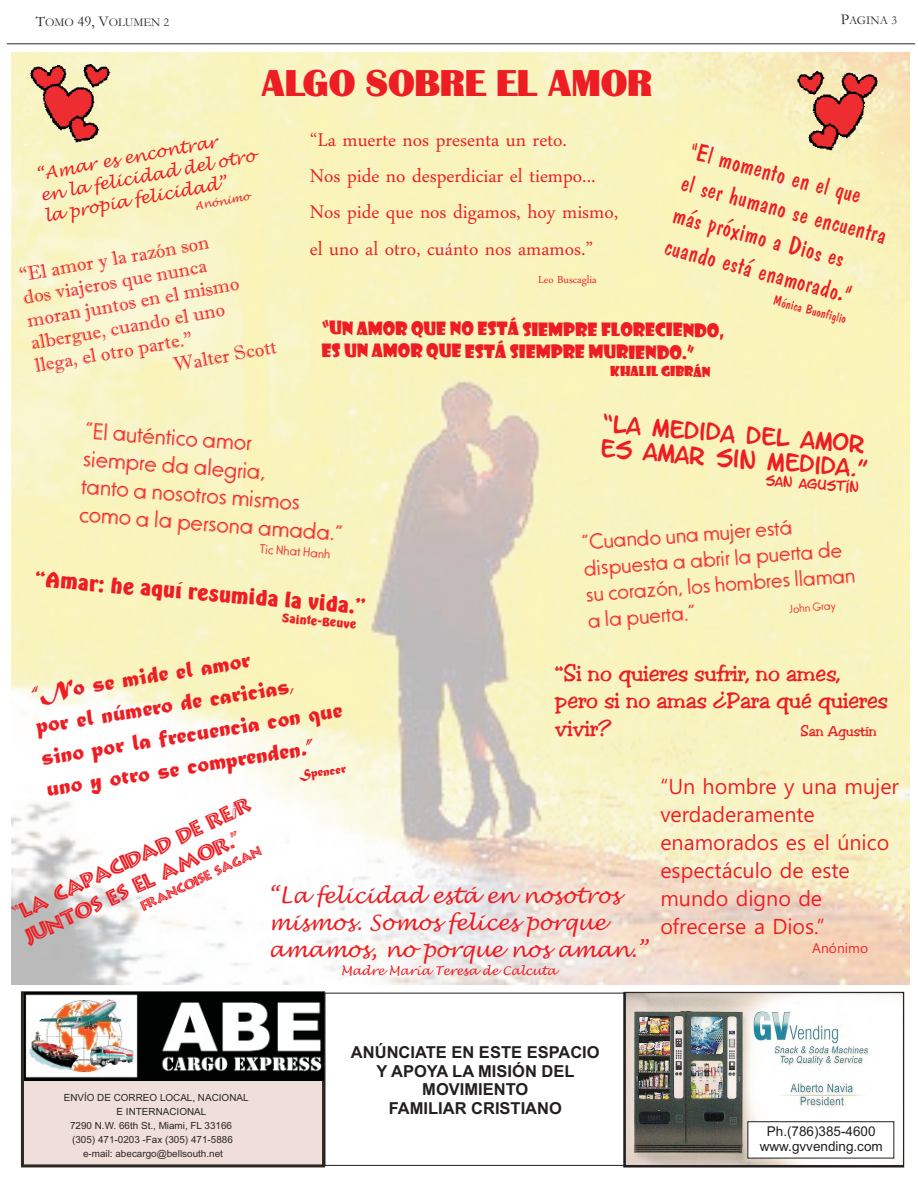
<style>
.page{position:relative;width:918px;height:1188px;background:#fff}
.page>*{position:absolute;margin:0;border:0;box-sizing:border-box;transform-origin:0 0}
.t1{font:36px "Bastion";color:#ee1d23}
.t2{font:27px/36.2px "Daun Penh";color:#ee1d23}
.t3{font:25.5px/32.8px "Dominican";color:#ee1d23}
.t4{font:24px/32px "Matura MT Script Capitals";color:#ee1d23}
.t5{font:24px/27.9px "Odessa Let Plain";color:#ee1d23}
.t6{font:22.5px/26.1px "Odessa Let Plain";color:#ee1d23}
.t7{font:21px/27.9px "Malgun Gothic";color:#ee1d23}
.t8{font:italic 21px/27px "Lucida Handwriting";color:#ee1d23}
.t9{font:21px/27.2px "Toledo";color:#ee1d23}
.t10{font:21px/26.1px "Greek Diner Inline TT";color:#ee1d23}
.t11{font:21px/24.2px "Letter O Matic";color:#ee1d23}
.t12{font:21px "Emmett";color:#ee1d23}
.t13{font:19.5px "Imprint MT Shadow";color:#ee1d23}
.t14{font:18px/22.2px "Showcard Gothic";letter-spacing:-.005em;color:#ee1d23}
.t15{font:700 16.5px/18.5px "Arial";color:#231f20;text-align:center}
.t16{font:italic 16.5px/21.1px "Lucida Handwriting";color:#ee1d23}
.t17{font:15px "Daun Penh";color:#ee1d23}
.t18{font:13.5px/15.1px "Arial";color:#231f20;text-align:center}
.t19{font:13.5px "Dominican";color:#ee1d23}
.t20{font:13.5px "Greek Diner Inline TT";color:#ee1d23}
.t21{font:13.5px "Showcard Gothic";color:#ee1d23}
.t22{font:13.5px "Odessa Let Plain";color:#ee1d23}
.t23{font:13.5px "Toledo";color:#ee1d23}
.t24{font:13.5px "Matura MT Script Capitals";color:#ee1d23}
.t25{font:13.5px "Malgun Gothic";color:#ee1d23}
.t26{font:italic 12px "Lucida Handwriting";color:#ee1d23}
.t27{font:12px "Garamond";color:#2a2723}
.t28{font:12px "Emmett";color:#ee1d23}
.t29{font:12px "Letter O Matic";color:#ee1d23}
.t30{font:12px "Odessa Let Plain";color:#ee1d23}
.t31{font:italic 10.5px "Lucida Handwriting";color:#ee1d23}
.t32{font:9.9px "Arial";color:#2a2723}
.s1{font-size:15px}
.s2{font-family:"Skinny"}
.s3{font-family:"Highlight Let Plain"}
</style>
<div class="page">
<svg style="left:20px;top:991px;width:307px;height:177px;background:#dcccc9"></svg>
<img style="left:24px;top:993px;width:300px;height:87px">
<hr style="left:7px;top:44px;width:908px;height:1px;background:#2a2723">
<img style="left:626px;top:994px;width:276px;height:170px">
<svg style="left:748px;top:1121px;width:146px;height:37px"></svg>
<div style="left:624px;top:992px;width:280px;height:174px;border:1px solid #231f20"></div>
<hr style="left:0;top:421px;width:1px;height:566px;background:#f6f6d7">
<div style="left:325px;top:993px;width:301px;height:173px;border:1px solid #231f20"></div>
<img style="left:12px;top:52px;width:898px;height:933px">
<img style="left:796px;top:71px;width:87px;height:82px">
<img style="left:25px;top:64px;width:86px;height:81px">
<p class="t27" style="left:36px;top:18px;width:135px"><span class="s1">T</span>OMO <span class="s1">49, V</span>OLUMEN 2</p>
<p class="t27" style="left:841px;top:17px;width:58px"><span class="s1">P</span>AGINA 3</p>
<h1 class="t1" style="left:261px;top:62px;width:393px">ALGO SOBRE EL AMOR</h1>
<h3 class="t16" style="left:35px;top:167px;width:220px;rotate:-11deg">“Amar es encontrar<br>en la felicidad del otro la propia felicidad”</h3>
<p class="t31" style="left:194px;top:201px;width:56px;rotate:-11deg">Anónimo</p>
<h3 class="t13" style="left:18px;top:268px;width:194px;rotate:-10deg">“El amor y la razón son</h3>
<h3 class="t13" style="left:22px;top:291px;width:188px;rotate:-10deg">dos viajeros que nunca</h3>
<h3 class="t13" style="left:26px;top:313px;width:216px;rotate:-10deg">moran juntos en el mismo</h3>
<h3 class="t13" style="left:30px;top:336px;width:198px;rotate:-10deg">albergue, cuando el uno</h3>
<h3 class="t13" style="left:34px;top:359px;width:161px;rotate:-10deg">llega, el otro parte.”</h3>
<h3 class="t13" style="left:172px;top:358px;width:106px;rotate:-10deg">Walter Scott</h3>
<h2 class="t2" style="left:310px;top:119px;width:310px">“La muerte nos presenta un reto.<br>Nos pide no desperdiciar el tiempo...<br>Nos pide que nos digamos, hoy mismo, el uno al otro, cuánto nos amamos.”</h2>
<h3 class="t17" style="left:538px;top:269px;width:60px">Leo Buscaglia</h3>
<h3 class="t3" style="left:695px;top:133px;width:213px;rotate:15deg">“El momento en el que<br>el ser humano se encuentra más próximo a Dios es cuando está enamorado.”</h3>
<h3 class="t19" style="left:776px;top:291px;width:77px;rotate:15deg">Mónica Buonfiglio</h3>
<h3 class="t14" style="left:322px;top:319px;width:404px">“UN AMOR QUE NO ESTÁ SIEMPRE FLORECIENDO,<br>ES UN AMOR QUE ESTÁ SIEMPRE MURIENDO.”</h3>
<h3 class="t21" style="left:610px;top:366px;width:102px">KHALIL GIBRÁN</h3>
<h3 class="t5" style="left:86px;top:422px;width:266px;rotate:4deg">“El auténtico amor<br>siempre da alegria,<br>tanto a nosotros mismos como a la persona amada.”</h3>
<h3 class="t22" style="left:260px;top:544px;width:72px;rotate:4deg">Tic Nhat Hanh</h3>
<h3 class="t12" style="left:36px;top:566px;width:333px;rotate:5deg">“Amar: he aquí resumida la vida.”</h3>
<p class="t28" style="left:283px;top:611px;width:76px;rotate:5deg">Sainte-Beuve</p>
<h3 class="t11" style="left:602px;top:417px;width:264px;rotate:4deg">“La medida del amor es amar</h3>
<h3 class="t11" style="left:716px;top:450px;width:154px;rotate:4deg">sin medida.”</h3>
<p class="t29" style="left:766px;top:476px;width:95px;rotate:4deg">San Agustín</p>
<h3 class="t6" style="left:582px;top:534px;width:272px;rotate:-4deg">“Cuando una mujer está dispuesta a abrir la puerta de su corazón, los hombres llaman a la puerta.”</h3>
<p class="t30" style="left:789px;top:604px;width:48px;rotate:-4deg">John Gray</p>
<h3 class="t4" style="left:29px;top:682px;width:306px;rotate:-9deg">“No se mide el amor<br>por el número de caricias, sino por la frecuencia con que uno y otro se comprenden.”</h3>
<h3 class="t9" style="left:555px;top:661px;width:334px"><span class="s2">“</span>Si no quieres sufrir, no ames, pero si no amas ¿Para qué quieres vivir?</h3>
<h3 class="t23" style="left:800px;top:722px;width:78px">San Agustín</h3>
<h3 class="t7" style="left:660px;top:774px;width:240px">“Un hombre y una mujer verdaderamente enamorados es el único espectáculo de este mundo digno de ofrecerse a Dios.”</h3>
<h3 class="t25" style="left:812px;top:943px;width:57px">Anónimo</h3>
<h3 class="t24" style="left:299px;top:771px;width:49px;rotate:-9deg">Spencer</h3>
<h3 class="t10" style="left:8px;top:903px;width:263px;rotate:-25deg">“La capacidad de re<span class="s3">í</span>r juntos es el amor.”</h3>
<h3 class="t20" style="left:139px;top:902px;width:133px;rotate:-25deg">Francoise Sagan</h3>
<h3 class="t8" style="left:268px;top:884px;width:380px">“La felicidad está en nosotros mismos. Somos felices porque amamos, no porque nos aman.”</h3>
<p class="t26" style="left:341px;top:965px;width:217px">Madre María Teresa de Calcuta</p>
<p class="t32" style="left:64px;top:1094px;width:186px">ENVÍO DE CORREO LOCAL, NACIONAL</p>
<p class="t32" style="left:117px;top:1108px;width:91px">E INTERNACIONAL</p>
<p class="t32" style="left:70px;top:1122px;width:163px">7290 N.W. 66th St., Miami, FL 33166</p>
<p class="t32" style="left:72px;top:1136px;width:162px">(305) 471-0203 -Fax (305) 471-5886</p>
<p class="t32" style="left:83px;top:1150px;width:141px">e-mail: abecargo@bellsouth.net</p>
<h3 class="t15" style="left:351px;top:1045px;width:250px">ANÚNCIATE EN ESTE ESPACIO<br>Y APOYA LA MISIÓN DEL<br>MOVIMIENTO<br>FAMILIAR CRISTIANO</h3>
<h3 class="t18" style="left:760px;top:1125px;width:125px">Ph.(786)385-4600 www.gvvending.com</h3>
</div>
